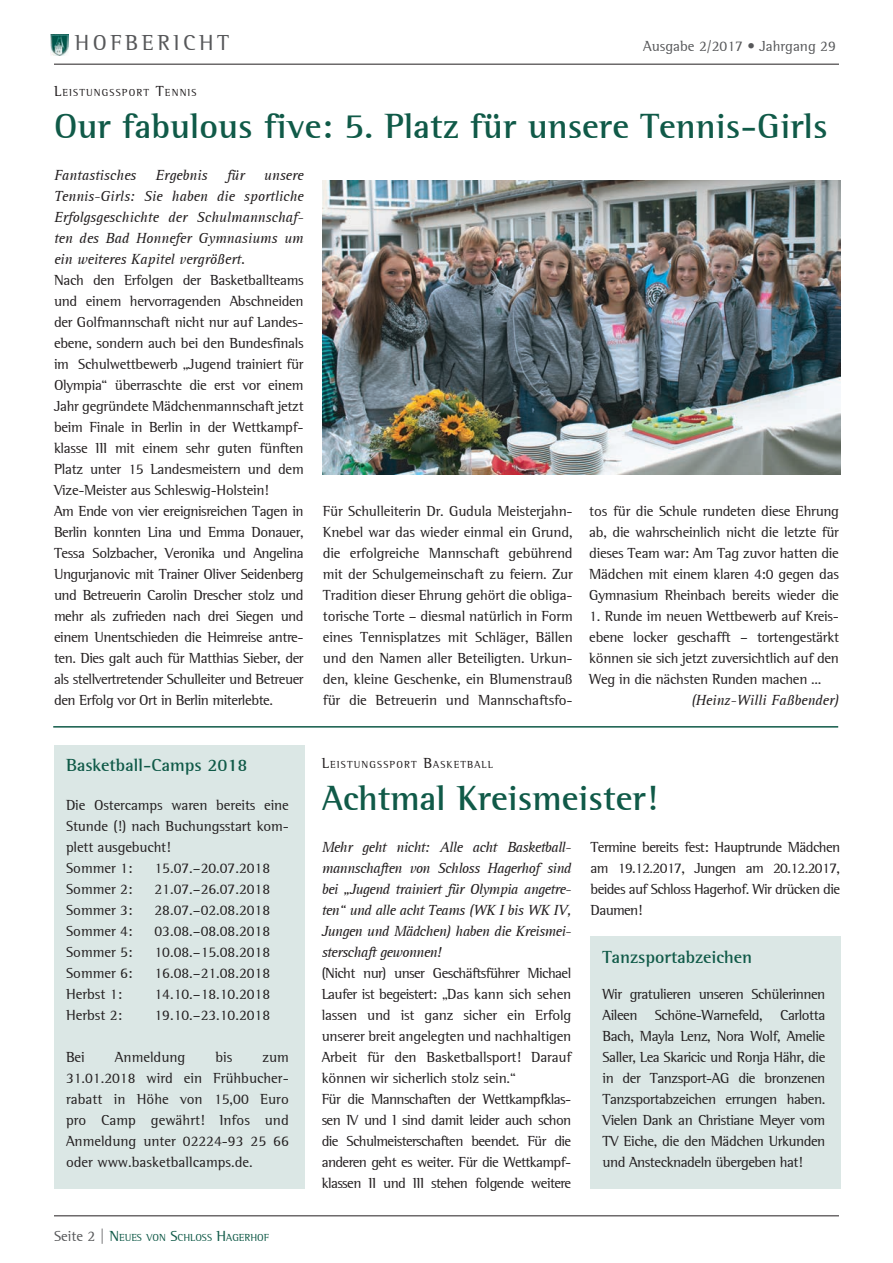
<style>
.page{position:relative;width:893px;height:1263px;background:#fff}
.page>*{position:absolute;margin:0;border:0;box-sizing:border-box;transform-origin:0 0}
.t1{font:700 36px "AT Rotis Semi Serif";color:#105a48}
.t2{font:22.35px "AT Rotis Semi Serif";letter-spacing:.16em;color:#57585a}
.t3{font:700 18px "AT Rotis Semi Serif";color:#105a48}
.t4{font:15px/21px "AT Rotis Semi Serif";letter-spacing:-.02em;color:#231f20;text-align:justify}
.t5{font:15px/21px "AT Rotis Semi Serif";letter-spacing:-.04em;color:#231f20}
.t6{font:italic 15px/21px "AT Rotis Serif";letter-spacing:-.01em;color:#231f20;text-align:justify}
.t7{font:15px "AT Rotis Semi Serif";color:#231f20}
.t8{font:15px "AT Rotis Semi Serif";color:#57585a}
.t9{font:10.5px "AT Rotis Semi Serif";letter-spacing:.105em;color:#231f20}
.t10{font:10.5px "AT Rotis Semi Serif";color:#105a48}
.s1{font-size:15px}
.s2{font-size:15px;color:#57585a}
</style>
<div class="page">
<hr style="left:54px;top:64px;width:785px;height:1px;background:#231f20">
<img style="left:51px;top:35px;width:17px;height:20px">
<hr style="left:53px;top:726px;width:785px;height:2px;background:#105a48">
<hr style="left:54px;top:1215px;width:785px;height:1px;background:#231f20">
<div style="left:54px;top:745px;width:250px;height:443px;background:#dbe7e5"></div>
<img style="left:323px;top:180px;width:517px;height:294px">
<div style="left:590px;top:936px;width:250px;height:252px;background:#dbe7e5"></div>
<h2 class="t2" style="left:75px;top:30px;width:156px">HOFBERICHT</h2>
<p class="t8" style="left:643px;top:38px;width:194px">Ausgabe 2/2017 • Jahrgang 29</p>
<p class="t9" style="left:54px;top:86px;width:144px"><span class="s1">L</span>EISTUNGSSPORT <span class="s1">T</span>ENNIS</p>
<h1 class="t1" style="left:54px;top:104px;width:775px">Our fabulous five: 5. Platz für unsere Tennis-Girls</h1>
<p class="t6" style="left:54px;top:165px;width:84px">Fantastisches</p>
<p class="t6" style="left:156px;top:165px;width:53px">Ergebnis</p>
<p class="t6" style="left:227px;top:165px;width:20px">für</p>
<p class="t6" style="left:54px;top:165px;width:251px;text-indent:210px">unsere Tennis-Girls: Sie haben die sportliche Erfolgsgeschichte der Schulmannschaf&shy;ten des Bad Honnefer Gymnasiums um ein weiteres Kapitel vergrößert.</p>
<p class="t4" style="left:54px;top:269px;width:251px;text-align:left">Nach den Erfolgen der Basketballteams und einem hervorragenden Abschneiden der Golfmannschaft nicht nur auf Landes&shy;ebene, sondern auch bei den Bundesfinals im Schulwettbewerb „Jugend trainiert für Olympia“ überraschte die erst vor einem Jahr gegründete Mädchenmannschaft jetzt beim Finale in Berlin in der Wettkampf&shy;klasse III mit einem sehr guten fünften Platz unter 15 Landesmeistern und dem Vize-Meister aus Schleswig-Holstein!<br>Am Ende von vier ereignisreichen Tagen in Berlin konnten Lina und Emma Donauer, Tessa Solzbacher, Veronika und Angelina Ungurjanovic mit Trainer Oliver Seidenberg und Betreuerin Carolin Drescher stolz und mehr als zufrieden nach drei Siegen und einem Unentschieden die Heimreise antre&shy;ten. Dies galt auch für Matthias Sieber, der als stellvertretender Schulleiter und Betreuer den Erfolg vor Ort in Berlin miterlebte.</p>
<p class="t4" style="left:323px;top:500px;width:251px">Für Schulleiterin Dr. Gudula Meisterjahn-Knebel war das wieder einmal ein Grund, die erfolgreiche Mannschaft gebührend mit der Schulgemeinschaft zu feiern. Zur Tradition dieser Ehrung gehört die obliga&shy;torische Torte – diesmal natürlich in Form eines Tennisplatzes mit Schläger, Bällen und den Namen aller Beteiligten. Urkun&shy;den, kleine Geschenke, ein Blumenstrauß für die Betreuerin und Mannschaftsfo-</p>
<p class="t4" style="left:589px;top:500px;width:251px">tos für die Schule rundeten diese Ehrung ab, die wahrscheinlich nicht die letzte für dieses Team war: Am Tag zuvor hatten die Mädchen mit einem klaren 4:0 gegen das Gymnasium Rheinbach bereits wieder die</p>
<p class="t4" style="left:589px;top:605px;width:251px">1. Runde im neuen Wettbewerb auf Kreis&shy;ebene locker geschafft – tortengestärkt können sie sich jetzt zuversichtlich auf den Weg in die nächsten Runden machen ...</p>
<p class="t6" style="left:691px;top:690px;width:149px">(Heinz-Willi Faßbender)</p>
<p class="t3" style="left:66px;top:754px;width:183px">Basketball-Camps 2018</p>
<p class="t4" style="left:66px;top:794px;width:224px;text-align:left">Die Ostercamps waren bereits eine<br>Stunde (!) nach Buchungsstart kom&shy;plett ausgebucht!<br>Sommer 1:</p>
<p class="t7" style="left:154px;top:859px;width:117px">15.07.–20.07.2018</p>
<p class="t4" style="left:66px;top:878px;width:68px">Sommer 2:</p>
<p class="t7" style="left:154px;top:880px;width:117px">21.07.–26.07.2018</p>
<p class="t4" style="left:66px;top:899px;width:68px">Sommer 3:</p>
<p class="t7" style="left:154px;top:901px;width:117px">28.07.–02.08.2018</p>
<p class="t4" style="left:66px;top:920px;width:68px">Sommer 4:</p>
<p class="t7" style="left:154px;top:922px;width:117px">03.08.–08.08.2018</p>
<p class="t4" style="left:66px;top:941px;width:68px">Sommer 5:</p>
<p class="t7" style="left:154px;top:943px;width:117px">10.08.–15.08.2018</p>
<p class="t4" style="left:66px;top:962px;width:68px">Sommer 6:</p>
<p class="t7" style="left:154px;top:964px;width:117px">16.08.–21.08.2018</p>
<p class="t4" style="left:66px;top:983px;width:58px">Herbst 1:</p>
<p class="t7" style="left:154px;top:985px;width:117px">14.10.–18.10.2018</p>
<p class="t4" style="left:66px;top:1004px;width:58px">Herbst 2:</p>
<p class="t7" style="left:154px;top:1006px;width:117px">19.10.–23.10.2018</p>
<p class="t4" style="left:66px;top:1046px;width:20px">Bei</p>
<p class="t7" style="left:115px;top:1048px;width:72px">Anmeldung</p>
<p class="t4" style="left:215px;top:1046px;width:18px">bis</p>
<p class="t4" style="left:66px;top:1046px;width:224px;text-indent:196px">zum 31.01.2018 wird ein Frühbucher&shy;rabatt in Höhe von 15,00 Euro pro Camp gewährt! Infos und Anmeldung unter 02224-93 25 66 oder www.basketballcamps.de.</p>
<p class="t10" style="left:54px;top:1231px;width:217px"><span class="s2">Seite 2 |</span> <span class="s1">N</span>EUES VON <span class="s1">S</span>CHLOSS <span class="s1">H</span>AGERHOF</p>
<p class="t9" style="left:322px;top:758px;width:173px"><span class="s1">L</span>EISTUNGSSPORT <span class="s1">B</span>ASKETBALL</p>
<h1 class="t1" style="left:322px;top:776px;width:338px">Achtmal Kreismeister!</h1>
<p class="t4" style="left:590px;top:836px;width:251px">Termine bereits fest: Hauptrunde Mädchen am 19.12.2017, Jungen am 20.12.2017, beides auf Schloss Hagerhof. Wir drücken die Daumen!</p>
<p class="t6" style="left:322px;top:837px;width:251px">Mehr geht nicht: Alle acht Basketball&shy;mannschaften von Schloss Hagerhof sind bei „Jugend trainiert für Olympia angetre&shy;ten“ und alle acht Teams (WK I bis WK IV, Jungen und Mädchen) haben die Kreismei&shy;sterschaft gewonnen!</p>
<p class="t5" style="left:322px;top:962px;width:251px">(Nicht nur) unser Geschäftsführer Michael Laufer ist begeistert: „Das kann sich sehen lassen und ist ganz sicher ein Erfolg unserer breit angelegten und nachhaltigen Arbeit für den Basketballsport! Darauf können wir sicherlich stolz sein.“<br>Für die Mannschaften der Wettkampfklas&shy;sen IV und I sind damit leider auch schon die Schulmeisterschaften beendet. Für die anderen geht es weiter. Für die Wettkampf&shy;klassen II und III stehen folgende weitere</p>
<p class="t3" style="left:602px;top:946px;width:151px">Tanzsportabzeichen</p>
<p class="t4" style="left:602px;top:983px;width:224px">Wir gratulieren unseren Schülerinnen Aileen Schöne-Warnefeld, Carlotta Bach, Mayla Lenz, Nora Wolf, Amelie Saller, Lea Skaricic und Ronja Hähr, die in der Tanzsport-AG die bronzenen Tanzsportabzeichen errungen haben.<br>Vielen Dank an Christiane Meyer vom TV Eiche, die den Mädchen Urkunden und Anstecknadeln übergeben hat!</p>
</div>
